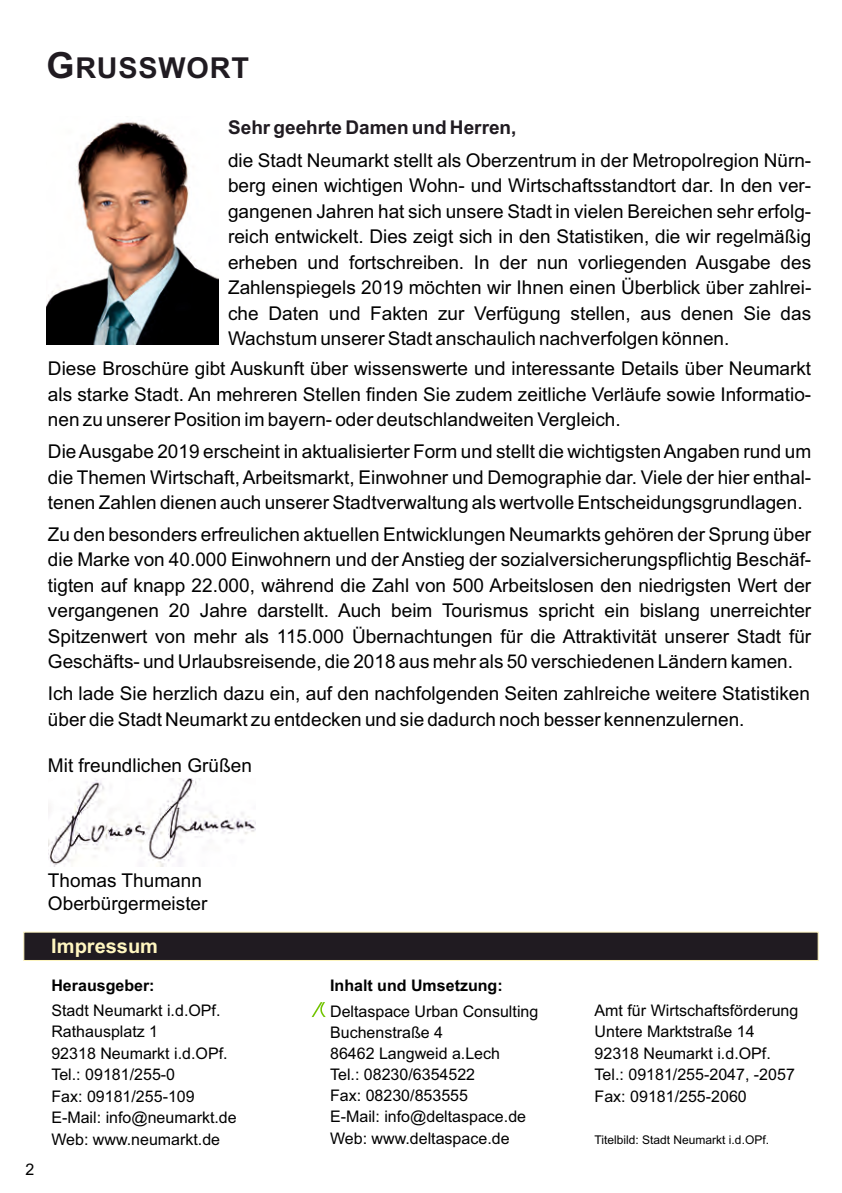
<style>
.page{position:relative;width:842px;height:1193px;background:#fff}
.page>*{position:absolute;margin:0;border:0;box-sizing:border-box;transform-origin:0 0}
.t1{font:700 28.8px "Arial";letter-spacing:.03em;color:#201b21}
.t2{font:700 20px "Arial";color:#fff6c0}
.t3{font:19px/25.4px "Arial";color:#000;text-align:justify}
.t4{font:700 19px "Arial";color:#201b21}
.t5{font:16px/21.4px "Arial";color:#000}
.t6{font:700 16px "Arial";color:#000}
.t7{font:12px "Arial";color:#000}
.s1{font-size:36px}
</style>
<div class="page">
<div style="left:24px;top:932px;width:794px;height:29px;background:#201b21;border:1px solid #fff6c0"></div>
<img style="left:49px;top:778px;width:206px;height:88px">
<img style="left:47px;top:122px;width:171px;height:223px">
<svg style="left:311px;top:1002px;width:15px;height:15px"></svg>
<h1 class="t1" style="left:46px;top:57px;width:204px"><span class="s1">G</span>RUSSWORT</h1>
<p class="t4" style="left:228px;top:120px;width:290px">Sehr geehrte Damen und Herren,</p>
<p class="t3" style="left:228px;top:149px;width:584px">die Stadt Neumarkt stellt als Oberzentrum in der Metropolregion Nürn&shy;berg einen wichtigen Wohn- und Wirtschaftsstandtort dar. In den ver&shy;gangenen Jahren hat sich unsere Stadt in vielen Bereichen sehr erfolg&shy;reich entwickelt. Dies zeigt sich in den Statistiken, die wir regelmäßig erheben und fortschreiben. In der nun vorliegenden Ausgabe des Zahlenspiegels 2019 möchten wir Ihnen einen Überblick über zahlrei&shy;che Daten und Fakten zur Verfügung stellen, aus denen Sie das Wachstum unserer Stadt anschaulich nachverfolgen können.</p>
<p class="t3" style="left:48px;top:358px;width:764px">Diese Broschüre gibt Auskunft über wissenswerte und interessante Details über Neumarkt als starke Stadt. An mehreren Stellen finden Sie zudem zeitliche Verläufe sowie Informatio&shy;nen zu unserer Position im bayern- oder deutschlandweiten Vergleich.</p>
<p class="t3" style="left:48px;top:440px;width:764px">Die Ausgabe 2019 erscheint in aktualisierter Form und stellt die wichtigsten Angaben rund um die Themen Wirtschaft, Arbeitsmarkt, Einwohner und Demographie dar. Viele der hier enthal&shy;tenen Zahlen dienen auch unserer Stadtverwaltung als wertvolle Entscheidungsgrundlagen.</p>
<p class="t3" style="left:48px;top:523px;width:764px">Zu den besonders erfreulichen aktuellen Entwicklungen Neumarkts gehören der Sprung über die Marke von 40.000 Einwohnern und der Anstieg der sozialversicherungspflichtig Beschäf&shy;tigten auf knapp 22.000, während die Zahl von 500 Arbeitslosen den niedrigsten Wert der vergangenen 20 Jahre darstellt. Auch beim Tourismus spricht ein bislang unerreichter Spitzenwert von mehr als 115.000 Übernachtungen für die Attraktivität unserer Stadt für Geschäfts- und Urlaubsreisende, die 2018 aus mehr als 50 verschiedenen Ländern kamen.</p>
<p class="t3" style="left:48px;top:682px;width:763px">Ich lade Sie herzlich dazu ein, auf den nachfolgenden Seiten zahlreiche weitere Statistiken über die Stadt Neumarkt zu entdecken und sie dadurch noch besser kennenzulernen.</p>
<p class="t3" style="left:48px;top:754px;width:205px">Mit freundlichen Grüßen</p>
<p class="t5" style="left:25px;top:1160px;width:10px">2</p>
<p class="t3" style="left:48px;top:870px;width:161px;line-height:23px">Thomas Thumann<br>Oberbürgermeister</p>
<p class="t2" style="left:51px;top:939px;width:108px">Impressum</p>
<p class="t6" style="left:51px;top:979px;width:105px">Herausgeber:</p>
<p class="t5" style="left:51px;top:1001px;width:170px">Stadt Neumarkt i.d.OPf.<br>Rathausplatz 1</p>
<p class="t5" style="left:51px;top:1044px;width:178px">92318 Neumarkt i.d.OPf.</p>
<p class="t5" style="left:51px;top:1065px;width:187px">Tel.: 09181/255-0<br>Fax: 09181/255-109<br>E-Mail: info@neumarkt.de<br>Web: www.neumarkt.de</p>
<p class="t6" style="left:330px;top:979px;width:174px">Inhalt und Umsetzung:</p>
<p class="t5" style="left:330px;top:1002px;width:210px">Deltaspace Urban Consulting<br>Buchenstraße 4<br>86462 Langweid a.Lech</p>
<p class="t5" style="left:330px;top:1065px;width:146px">Tel.: 08230/6354522</p>
<p class="t5" style="left:330px;top:1087px;width:197px">Fax: 08230/853555<br>E-Mail: info@deltaspace.de<br>Web: www.deltaspace.de</p>
<p class="t5" style="left:594px;top:1001px;width:205px">Amt für Wirtschaftsförderung</p>
<p class="t5" style="left:594px;top:1022px;width:162px">Untere Marktstraße 14</p>
<p class="t5" style="left:594px;top:1065px;width:202px">Tel.: 09181/255-2047, -2057<br>Fax: 09181/255-2060</p>
<p class="t5" style="left:594px;top:1044px;width:178px">92318 Neumarkt i.d.OPf.</p>
<p class="t7" style="left:594px;top:1135px;width:176px">Titelbild: Stadt Neumarkt i.d.OPf.</p>
</div>
